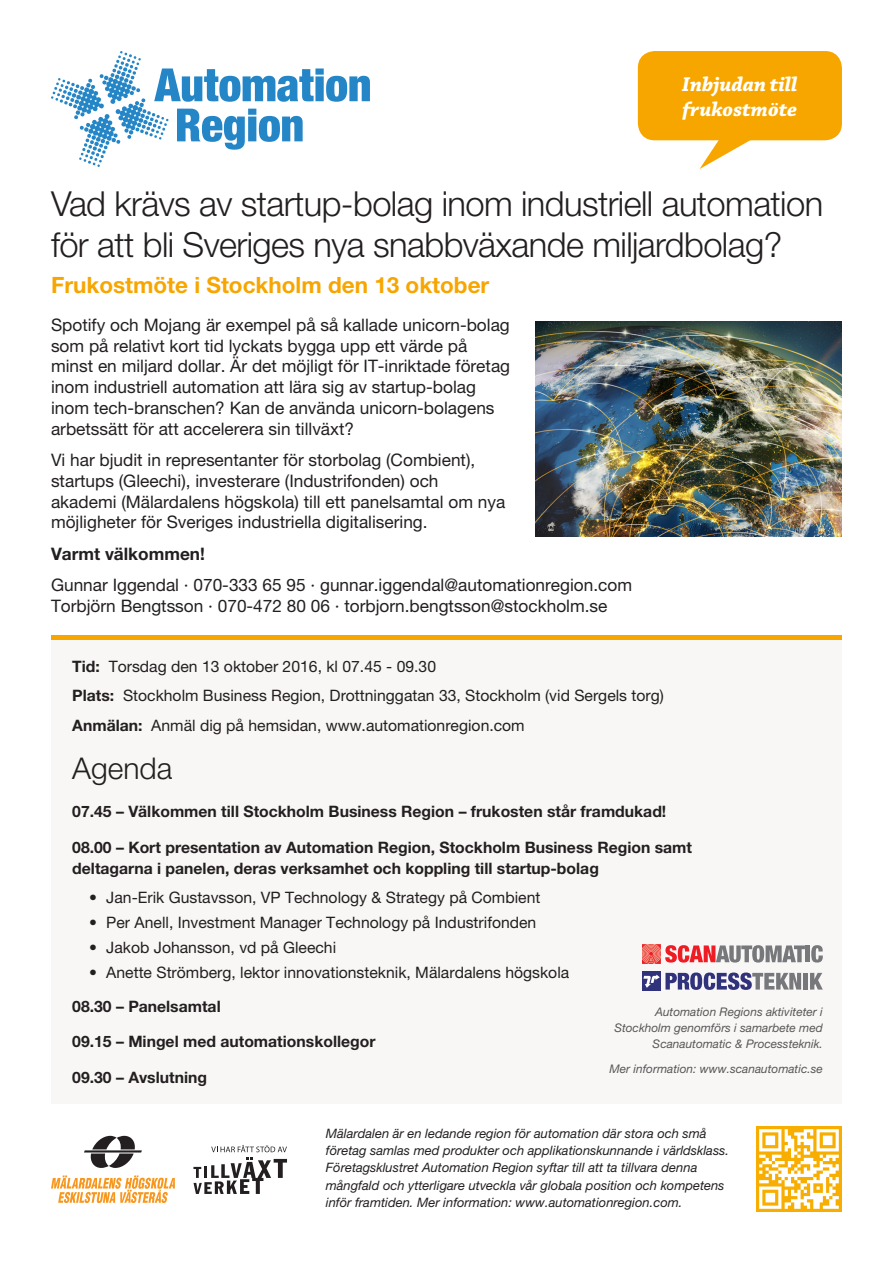
<style>
.page{position:relative;width:893px;height:1263px;background:#fff}
.page>*{position:absolute;margin:0;border:0;box-sizing:border-box;transform-origin:0 0}
.Huvudrubrik{font:300 34.5px/41.4px "Helvetica Neue LT Pro";letter-spacing:-.015em;color:#231f20}
.Agenda-rubrik{font:300 30px "Helvetica Neue LT Pro";color:#231f20}
.Huvudrubrik-2{font:700 22.5px "Helvetica Neue LT Pro";color:#f7a600}
.t1{font:italic 700 21px/25.2px "Chaparral Pro";color:#fff}
.Brödtext{font:17.25px/20.9px "Helvetica Neue LT Pro";color:#231f20}
.Brödtext-2{font:700 17.25px "Helvetica Neue LT Pro";color:#231f20}
.När-var-hur{font:15.75px "Helvetica Neue LT Pro";color:#231f20}
.Faktaruta{font:700 15.75px/20.9px "Helvetica Neue LT Pro";color:#231f20}
.Brödtext-3{font:italic 12.9px/17.1px "Helvetica Neue LT Pro";color:#231f20}
.Brödtext-4{font:italic 11.85px/15.8px "Helvetica Neue LT Pro";color:#575756;text-align:right}
.s1{font-weight:700}
</style>
<div class="page">
<svg style="left:51px;top:51px;width:319px;height:116px"></svg>
<svg style="left:699px;top:140px;width:71px;height:29px"></svg>
<div style="left:638px;top:51px;width:204px;height:89px;background:#f7a600;border-radius:17px"></div>
<div style="left:51px;top:639px;width:791px;height:465px;background:#f9f6f6"></div>
<hr style="left:51px;top:635px;width:791px;height:4px;background:#f7a600">
<img style="left:757px;top:1127px;width:85px;height:85px">
<svg style="left:84px;top:1136px;width:58px;height:32px"></svg>
<svg style="left:51px;top:1175px;width:124px;height:28px"></svg>
<svg style="left:193px;top:1145px;width:94px;height:49px"></svg>
<svg style="left:665px;top:945px;width:140px;height:17px"></svg>
<div style="left:805px;top:945px;width:5px;height:17px;background:#76787b"></div>
<svg style="left:811px;top:945px;width:12px;height:17px"></svg>
<img style="left:642px;top:944px;width:19px;height:19px">
<div style="left:803px;top:973px;width:5px;height:16px;background:#76787b"></div>
<svg style="left:810px;top:973px;width:13px;height:16px"></svg>
<div style="left:642px;top:971px;width:19px;height:20px;background:#30327b"></div>
<svg style="left:643px;top:972px;width:158px;height:18px"></svg>
<img style="left:536px;top:321px;width:306px;height:216px">
<p class="t1" style="left:682px;top:72px;width:117px">Inbjudan till frukostmöte</p>
<p class="Huvudrubrik" style="left:51px;top:182px;width:774px">Vad krävs av startup-bolag inom industriell automation för att bli Sveriges nya snabbväxande miljardbolag?</p>
<p class="Huvudrubrik-2" style="left:51px;top:271px;width:440px">Frukostmöte i Stockholm den 13 oktober</p>
<p class="Brödtext" style="left:51px;top:314px;width:461px">Spotify och Mojang är exempel på så kallade unicorn-bolag som på relativt kort tid lyckats bygga upp ett värde på minst en miljard dollar. Är det möjligt för IT-inriktade företag inom industriell automation att lära sig av startup-bolag inom tech-branschen? Kan de använda unicorn-bolagens arbetssätt för att accelerera sin tillväxt?</p>
<p class="Brödtext" style="left:51px;top:449px;width:456px">Vi har bjudit in representanter för storbolag (Combient), startups (Gleechi), investerare (Industrifonden) och akademi (Mälardalens högskola) till ett panelsamtal om nya möjligheter för Sveriges industriella digitalisering.</p>
<p class="Brödtext-2" style="left:51px;top:543px;width:155px">Varmt välkommen!</p>
<p class="Brödtext" style="left:51px;top:574px;width:583px">Gunnar Iggendal · 070-333 65 95 · gunnar.iggendal@automationregion.com<br>Torbjörn Bengtsson · 070-472 80 06 · torbjorn.bengtsson@stockholm.se</p>
<p class="När-var-hur" style="left:72px;top:657px;width:365px"><span class="s1">Tid:</span> Torsdag den 13 oktober 2016, kl 07.45 - 09.30</p>
<p class="När-var-hur" style="left:72px;top:686px;width:593px"><span class="s1">Plats:</span> Stockholm Business Region, Drottninggatan 33, Stockholm (vid Sergels torg)</p>
<p class="När-var-hur" style="left:72px;top:715px;width:454px"><span class="s1">Anmälan:</span> Anmäl dig på hemsidan, www.automationregion.com</p>
<p class="Agenda-rubrik" style="left:72px;top:750px;width:102px">Agenda</p>
<p class="Faktaruta" style="left:72px;top:801px;width:596px">07.45 – Välkommen till Stockholm Business Region – frukosten står framdukad!</p>
<p class="Faktaruta" style="left:72px;top:836px;width:621px">08.00 – Kort presentation av Automation Region, Stockholm Business Region samt deltagarna i panelen, deras verksamhet och koppling till startup-bolag</p>
<p class="När-var-hur" style="left:89px;top:888px;width:453px">• Jan-Erik Gustavsson, VP Technology &amp; Strategy på Combient</p>
<p class="När-var-hur" style="left:89px;top:913px;width:449px">• Per Anell, Investment Manager Technology på Industrifonden</p>
<p class="När-var-hur" style="left:89px;top:938px;width:248px">• Jakob Johansson, vd på Gleechi</p>
<p class="När-var-hur" style="left:89px;top:963px;width:481px">• Anette Strömberg, lektor innovationsteknik, Mälardalens högskola</p>
<p class="Faktaruta" style="left:72px;top:995px;width:150px">08.30 – Panelsamtal</p>
<p class="Faktaruta" style="left:72px;top:1031px;width:305px">09.15 – Mingel med automationskollegor</p>
<p class="Faktaruta" style="left:72px;top:1066px;width:136px">09.30 – Avslutning</p>
<p class="Brödtext-4" style="left:614px;top:1004px;width:210px">Automation Regions aktiviteter i<br>Stockholm genomförs i samarbete med<br>Scanautomatic &amp; Processteknik.</p>
<p class="Brödtext-4" style="left:609px;top:1061px;width:215px">Mer information: www.scanautomatic.se</p>
<p class="Brödtext-3" style="left:326px;top:1125px;width:405px">Mälardalen är en ledande region för automation där stora och små företag samlas med produkter och applikationskunnande i världsklass.<br>Företagsklustret Automation Region syftar till att ta tillvara denna mångfald och ytterligare utveckla vår globala position och kompetens inför framtiden. Mer information: www.automationregion.com.</p>
</div>
